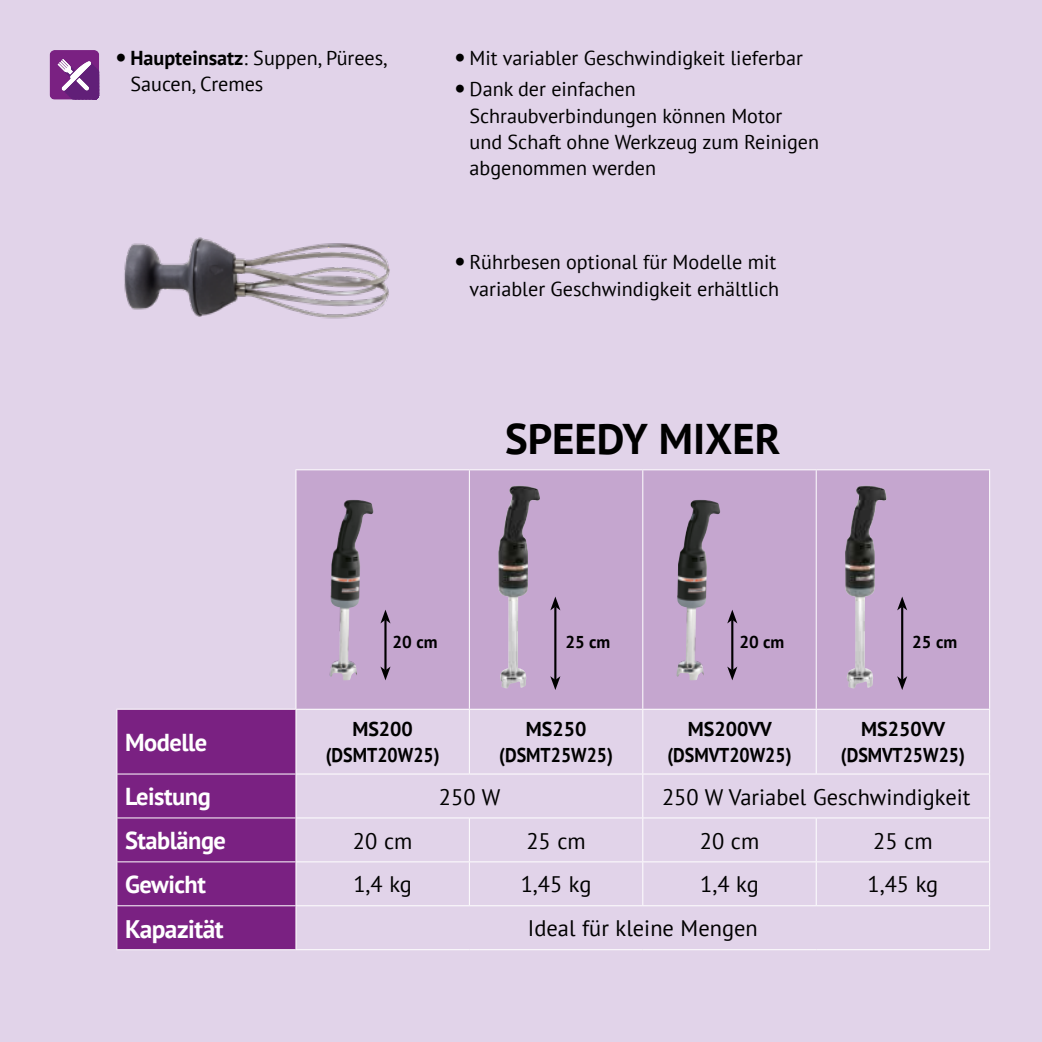
<style>
.page{position:relative;width:1042px;height:1042px;background:#e1d3e9}
.page>*{position:absolute;margin:0;border:0;box-sizing:border-box;transform-origin:0 0}
.t1{font:700 42.88px "PT Sans";color:#000}
.t2{font:700 25.38px "PT Sans";letter-spacing:-.02em;color:#fff}
.t3{font:700 24.5px "PT Sans";letter-spacing:-.02em;color:#fff}
.t4{font:22.4px "PT Sans";color:#000}
.t5{font:20.12px/26.2px "PT Sans";color:#000}
.t6{font:700 19.95px/25.7px "PT Sans";color:#000;text-align:center}
.t7{font:700 17.15px "PT Sans";color:#000}
.s1{font-weight:700}
</style>
<div class="page">
<svg style="left:50px;top:50px;width:49px;height:50px;background:#874493"></svg>
<img style="left:124px;top:237px;width:266px;height:82px">
<div style="left:297px;top:470px;width:692px;height:239px;background:#c5a6cf"></div>
<div style="left:117px;top:710px;width:178px;height:239px;background:#7a2182"></div>
<svg style="left:296px;top:710px;width:693px;height:239px"></svg>
<hr style="left:295px;top:469px;width:174px;height:1px;background:#fff">
<hr style="left:295px;top:470px;width:1px;height:239px;background:#fff">
<hr style="left:469px;top:469px;width:174px;height:1px;background:#fff">
<hr style="left:469px;top:470px;width:1px;height:239px;background:#fff">
<hr style="left:643px;top:469px;width:173px;height:1px;background:#fff">
<hr style="left:642px;top:470px;width:1px;height:239px;background:#fff">
<hr style="left:816px;top:469px;width:174px;height:1px;background:#fff">
<hr style="left:816px;top:470px;width:1px;height:239px;background:#fff">
<hr style="left:989px;top:470px;width:1px;height:239px;background:#fff">
<hr style="left:116px;top:709px;width:180px;height:1px;background:#fff">
<hr style="left:116px;top:710px;width:1px;height:63px;background:#fff">
<hr style="left:296px;top:709px;width:173px;height:1px;background:#fff">
<hr style="left:295px;top:710px;width:1px;height:63px;background:#fff">
<hr style="left:469px;top:709px;width:174px;height:1px;background:#fff">
<hr style="left:469px;top:710px;width:1px;height:63px;background:#fff">
<hr style="left:643px;top:709px;width:173px;height:1px;background:#fff">
<hr style="left:642px;top:710px;width:1px;height:63px;background:#fff">
<hr style="left:816px;top:709px;width:174px;height:1px;background:#fff">
<hr style="left:816px;top:710px;width:1px;height:63px;background:#fff">
<hr style="left:989px;top:710px;width:1px;height:63px;background:#fff">
<hr style="left:116px;top:773px;width:180px;height:1px;background:#fff">
<hr style="left:116px;top:774px;width:1px;height:43px;background:#fff">
<hr style="left:296px;top:773px;width:173px;height:1px;background:#fff">
<hr style="left:295px;top:774px;width:1px;height:43px;background:#fff">
<hr style="left:469px;top:773px;width:174px;height:1px;background:#fff">
<hr style="left:643px;top:773px;width:173px;height:1px;background:#fff">
<hr style="left:642px;top:774px;width:1px;height:43px;background:#fff">
<hr style="left:816px;top:773px;width:174px;height:1px;background:#fff">
<hr style="left:989px;top:774px;width:1px;height:43px;background:#fff">
<hr style="left:116px;top:817px;width:180px;height:1px;background:#fff">
<hr style="left:116px;top:818px;width:1px;height:43px;background:#fff">
<hr style="left:296px;top:817px;width:173px;height:1px;background:#fff">
<hr style="left:295px;top:818px;width:1px;height:43px;background:#fff">
<hr style="left:469px;top:817px;width:174px;height:1px;background:#fff">
<hr style="left:469px;top:818px;width:1px;height:43px;background:#fff">
<hr style="left:643px;top:817px;width:173px;height:1px;background:#fff">
<hr style="left:642px;top:818px;width:1px;height:43px;background:#fff">
<hr style="left:816px;top:817px;width:174px;height:1px;background:#fff">
<hr style="left:816px;top:818px;width:1px;height:43px;background:#fff">
<hr style="left:989px;top:818px;width:1px;height:43px;background:#fff">
<hr style="left:116px;top:861px;width:180px;height:1px;background:#fff">
<hr style="left:116px;top:862px;width:1px;height:43px;background:#fff">
<hr style="left:296px;top:861px;width:173px;height:1px;background:#fff">
<hr style="left:295px;top:862px;width:1px;height:43px;background:#fff">
<hr style="left:469px;top:861px;width:174px;height:1px;background:#fff">
<hr style="left:469px;top:862px;width:1px;height:43px;background:#fff">
<hr style="left:643px;top:861px;width:173px;height:1px;background:#fff">
<hr style="left:642px;top:862px;width:1px;height:43px;background:#fff">
<hr style="left:816px;top:861px;width:174px;height:1px;background:#fff">
<hr style="left:816px;top:862px;width:1px;height:43px;background:#fff">
<hr style="left:989px;top:862px;width:1px;height:43px;background:#fff">
<hr style="left:116px;top:905px;width:180px;height:1px;background:#fff">
<hr style="left:116px;top:906px;width:1px;height:43px;background:#fff">
<hr style="left:296px;top:905px;width:173px;height:1px;background:#fff">
<hr style="left:295px;top:906px;width:1px;height:43px;background:#fff">
<hr style="left:469px;top:905px;width:174px;height:1px;background:#fff">
<hr style="left:643px;top:905px;width:173px;height:1px;background:#fff">
<hr style="left:816px;top:905px;width:174px;height:1px;background:#fff">
<hr style="left:989px;top:906px;width:1px;height:43px;background:#fff">
<hr style="left:116px;top:949px;width:180px;height:1px;background:#fff">
<hr style="left:296px;top:949px;width:173px;height:1px;background:#fff">
<hr style="left:469px;top:949px;width:174px;height:1px;background:#fff">
<hr style="left:643px;top:949px;width:173px;height:1px;background:#fff">
<hr style="left:816px;top:949px;width:174px;height:1px;background:#fff">
<img style="left:329px;top:490px;width:51px;height:195px">
<hr style="left:384px;top:620px;width:2px;height:50px;background:#000">
<svg style="left:380px;top:609px;width:10px;height:14px"></svg>
<svg style="left:380px;top:666px;width:10px;height:14px"></svg>
<img style="left:498px;top:486px;width:42px;height:202px">
<hr style="left:554px;top:607px;width:2px;height:73px;background:#000">
<svg style="left:550px;top:596px;width:10px;height:14px"></svg>
<svg style="left:550px;top:676px;width:10px;height:14px"></svg>
<img style="left:676px;top:490px;width:51px;height:195px">
<hr style="left:731px;top:620px;width:2px;height:50px;background:#000">
<svg style="left:727px;top:609px;width:10px;height:14px"></svg>
<svg style="left:727px;top:666px;width:10px;height:14px"></svg>
<img style="left:845px;top:486px;width:42px;height:202px">
<hr style="left:901px;top:607px;width:2px;height:73px;background:#000">
<svg style="left:897px;top:596px;width:10px;height:14px"></svg>
<svg style="left:897px;top:676px;width:10px;height:14px"></svg>
<p class="t5" style="left:130px;top:44px;width:259px"><span class="s1">Haupteinsatz</span>: Suppen, Pürees,<br>Saucen, Cremes</p>
<p class="t5" style="left:469px;top:42px;width:335px;line-height:31.2px">Mit variabler Geschwindigkeit lieferbar<br>Dank der einfachen</p>
<p class="t5" style="left:469px;top:102px;width:351px">Schraubverbindungen können Motor und Schaft ohne Werkzeug zum Reinigen abgenommen werden</p>
<p class="t5" style="left:469px;top:249px;width:311px">Rührbesen optional für Modelle mit variabler Geschwindigkeit erhältlich</p>
<h1 class="t1" style="left:505px;top:410px;width:277px">SPEEDY MIXER</h1>
<p class="t7" style="left:392px;top:631px;width:46px">20 cm</p>
<p class="t7" style="left:565px;top:631px;width:46px">25 cm</p>
<p class="t7" style="left:739px;top:631px;width:46px">20 cm</p>
<p class="t7" style="left:912px;top:631px;width:46px">25 cm</p>
<p class="t3" style="left:125px;top:726px;width:84px">Modelle</p>
<p class="t6" style="left:326px;top:716px;width:115px">MS200 (DSMT20W25)</p>
<p class="t6" style="left:499px;top:716px;width:115px">MS250 (DSMT25W25)</p>
<p class="t6" style="left:667px;top:716px;width:126px">MS200VV (DSMVT20W25)</p>
<p class="t6" style="left:841px;top:716px;width:126px">MS250VV (DSMVT25W25)</p>
<p class="t3" style="left:125px;top:780px;width:87px">Leistung</p>
<p class="t4" style="left:439px;top:782px;width:63px">250 W</p>
<p class="t4" style="left:662px;top:782px;width:310px">250 W Variabel Geschwindigkeit</p>
<p class="t3" style="left:125px;top:824px;width:103px">Stablänge</p>
<p class="t4" style="left:353px;top:826px;width:61px">20 cm</p>
<p class="t4" style="left:526px;top:826px;width:61px">25 cm</p>
<p class="t4" style="left:700px;top:826px;width:61px">20 cm</p>
<p class="t4" style="left:873px;top:826px;width:61px">25 cm</p>
<p class="t3" style="left:125px;top:868px;width:82px">Gewicht</p>
<p class="t4" style="left:353px;top:870px;width:60px">1,4 kg</p>
<p class="t4" style="left:521px;top:870px;width:72px">1,45 kg</p>
<p class="t4" style="left:700px;top:870px;width:60px">1,4 kg</p>
<p class="t4" style="left:867px;top:870px;width:72px">1,45 kg</p>
<p class="t2" style="left:125px;top:912px;width:100px">Kapazität</p>
<p class="t4" style="left:528px;top:914px;width:231px">Ideal für kleine Mengen</p>
</div>
